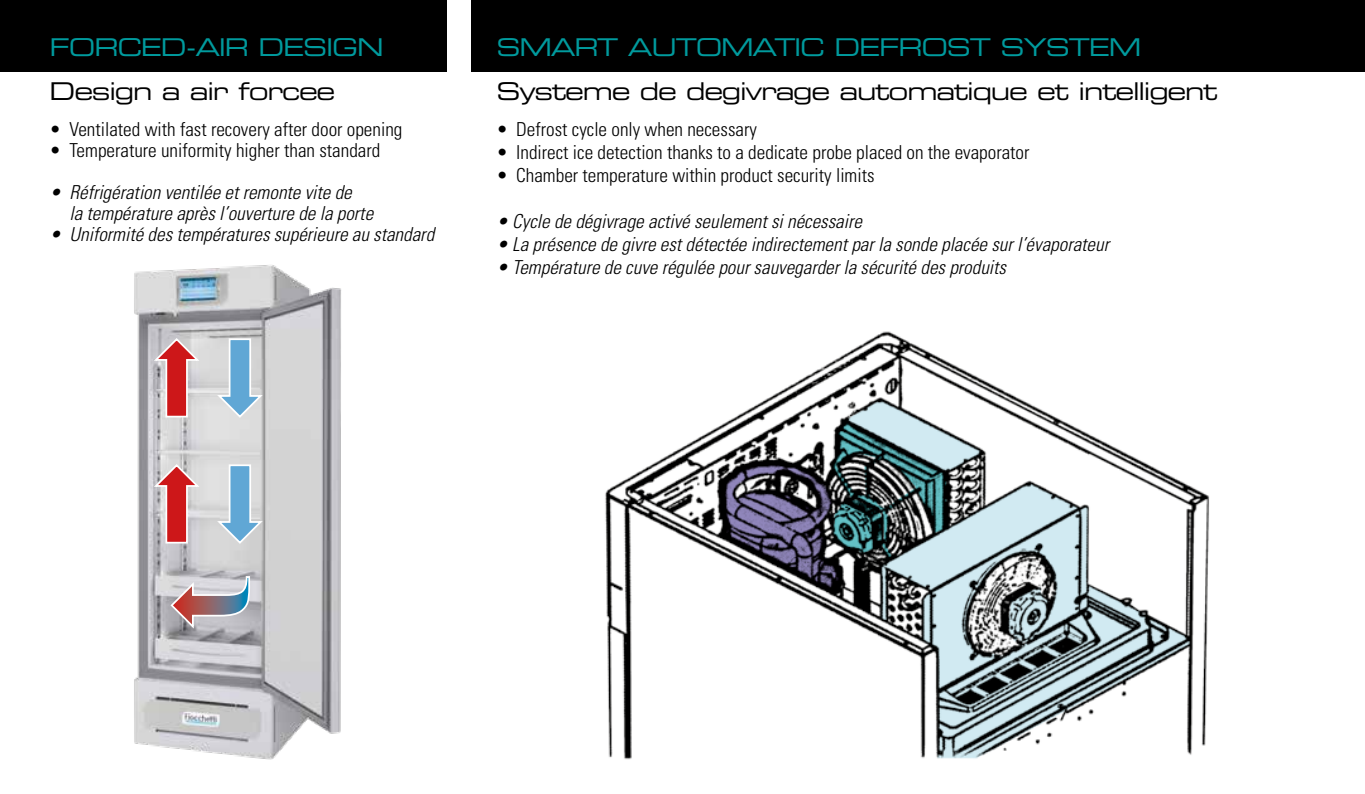
<style>
.page{position:relative;width:1365px;height:794px;background:#fff}
.page>*{position:absolute;margin:0;border:0;box-sizing:border-box;transform-origin:0 0}
.t1{font:24.5px "Eurostile LT Std Ex 2";letter-spacing:-.05em;color:#000}
.t2{font:24.5px "Eurostile LT Std Ex 2";letter-spacing:-.05em;color:#009a9d}
.t3{font:italic 300 condensed 19.25px/21px "Univers LT Std";color:#000}
.t4{font:300 condensed 19.25px "Univers LT Std";color:#000}
</style>
<div class="page">
<div style="left:0;top:0;width:446px;height:72px;background:#000"></div>
<div style="left:471px;top:0;width:893px;height:72px;background:#000"></div>
<img style="left:134px;top:265px;width:207px;height:495px">
<svg style="left:152px;top:337px;width:48px;height:81px;background:#d08e90"></svg>
<svg style="left:217px;top:463px;width:48px;height:82px;background:#adc7d7"></svg>
<svg style="left:152px;top:463px;width:48px;height:81px;background:#d08e90"></svg>
<svg style="left:217px;top:337px;width:48px;height:82px;background:#acc5d6"></svg>
<svg style="left:169px;top:575px;width:82px;height:54px;background:#b4a8af"></svg>
<img style="left:605px;top:331px;width:604px;height:429px">
<p class="t2" style="left:50px;top:30px;width:335px">FORCED-AIR DESIGN</p>
<p class="t2" style="left:496px;top:30px;width:646px">SMART AUTOMATIC DEFROST SYSTEM</p>
<p class="t1" style="left:50px;top:75px;width:287px">Design a air forcee</p>
<p class="t1" style="left:496px;top:75px;width:722px">Systeme de degivrage automatique et intelligent</p>
<p class="t4" style="left:496px;top:117px;width:262px">• Defrost cycle only when necessary</p>
<p class="t4" style="left:496px;top:140px;width:534px">• Indirect ice detection thanks to a dedicate probe placed on the evaporator</p>
<p class="t4" style="left:496px;top:163px;width:379px">• Chamber temperature within product security limits</p>
<p class="t3" style="left:496px;top:211px;width:367px">• Cycle de dégivrage activé seulement si nécessaire</p>
<p class="t3" style="left:496px;top:234px;width:614px">• La présence de givre est détectée indirectement par la sonde placée sur l’évaporateur</p>
<p class="t3" style="left:496px;top:257px;width:511px">• Température de cuve régulée pour sauvegarder la sécurité des produits</p>
<p class="t4" style="left:50px;top:117px;width:354px">• Ventilated with fast recovery after door opening</p>
<p class="t4" style="left:50px;top:138px;width:332px">• Temperature uniformity higher than standard</p>
<p class="t3" style="left:69px;top:181px;width:305px;text-indent:-20px">• Réfrigération ventilée et remonte vite de<br>la température après l’ouverture de la porte</p>
<p class="t3" style="left:50px;top:223px;width:386px">• Uniformité des températures supérieure au standard</p>
</div>
